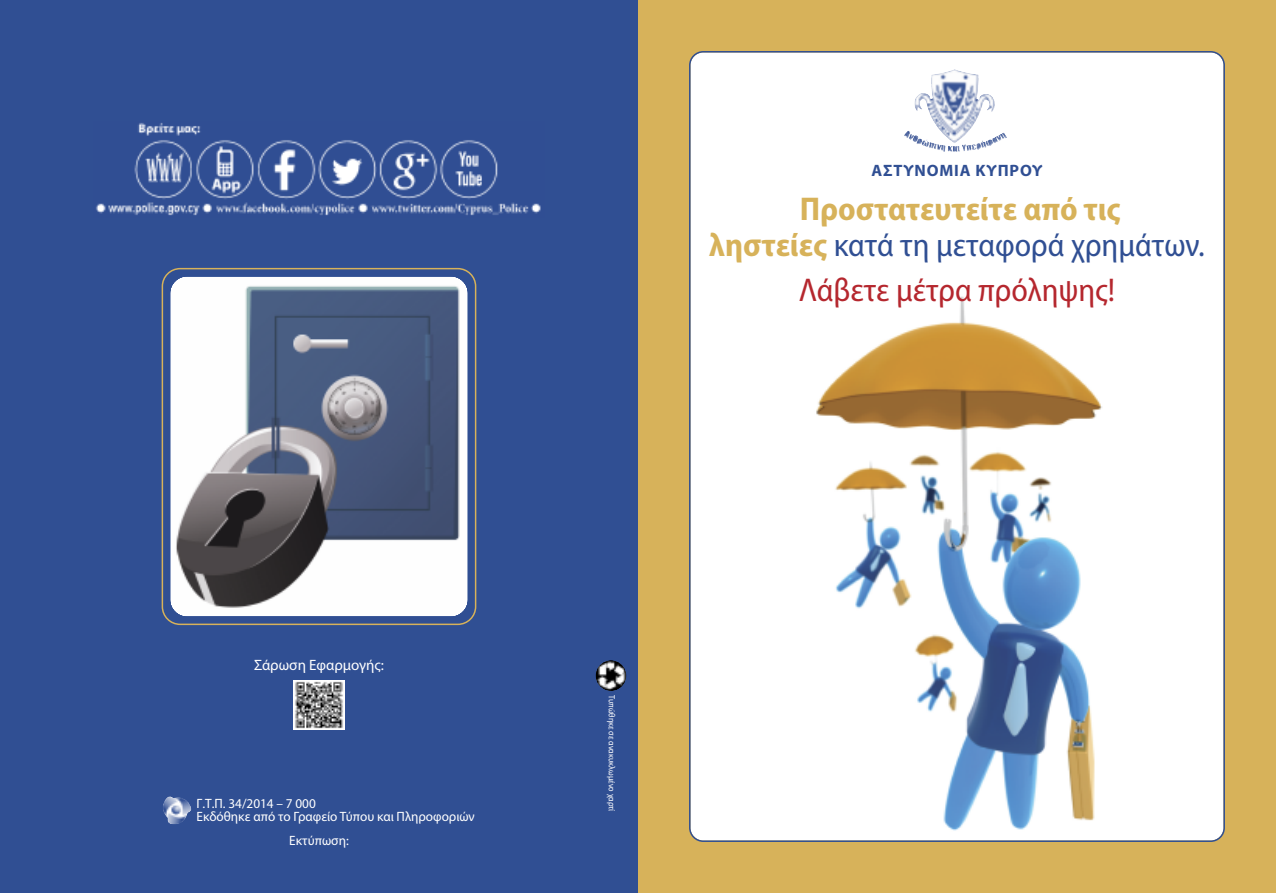
<style>
.page{position:relative;width:1276px;height:893px;background:#fff}
.page>*{position:absolute;margin:0;border:0;box-sizing:border-box;transform-origin:0 0}
.t1{font:700 semi-condensed 33px/36px "Myriad Pro";color:#d7b25a;text-align:center}
.t2{font:semi-condensed 33px "Myriad Pro";color:#b5272e}
.t3{font:700 16.5px "Myriad Pro";letter-spacing:.05em;color:#304f93}
.t4{font:15px "Myriad Pro";color:#fff}
.t5{font:13.5px/13.5px "Myriad Pro";color:#fff}
.t6{font:9px "Myriad Pro";color:#fff;scale:.9 1}
.s1{font-weight:400;color:#304f93}
</style>
<div class="page">
<div style="left:0;top:0;width:638px;height:893px;background:#304f93"></div>
<svg style="left:162px;top:268px;width:314px;height:357px"></svg>
<img style="left:170px;top:276px;width:298px;height:341px;border-radius:17px">
<div style="left:638px;top:0;width:638px;height:893px;background:#d7b25a"></div>
<div style="left:689px;top:51px;width:536px;height:791px;background:#fff"></div>
<img style="left:774px;top:287px;width:394px;height:552px">
<img style="left:904px;top:69px;width:91px;height:75px">
<img style="left:163px;top:796px;width:28px;height:28px">
<img style="left:595px;top:660px;width:31px;height:31px;border-radius:50%">
<img style="left:96px;top:122px;width:445px;height:94px">
<img style="left:293px;top:680px;width:51px;height:50px">
<p class="t3" style="left:871px;top:164px;width:172px">ΑΣΤΥΝΟΜΙΑ ΚΥΠΡΟΥ</p>
<h1 class="t1" style="left:709px;top:194px;width:497px">Προστατευτείτε από τις<br>ληστείες <span class="s1">κατά τη μεταφορά χρημάτων.</span></h1>
<h1 class="t2" style="left:798px;top:278px;width:318px">Λάβετε μέτρα πρόληψης!</h1>
<p class="t4" style="left:254px;top:659px;width:131px">Σάρωση Εφαρμογής:</p>
<p class="t5" style="left:196px;top:797px;width:280px">Γ.Τ.Π. 34/2014 – 7 000<br>Εκδόθηκε από το Γραφείο Τύπου και Πληροφοριών</p>
<p class="t5" style="left:289px;top:834px;width:61px">Εκτύπωση:</p>
<p class="t6" style="left:615px;top:695px;width:131px;rotate:90deg">Τυπώθηκε σε ανακυκλωμένο χαρτί</p>
</div>
